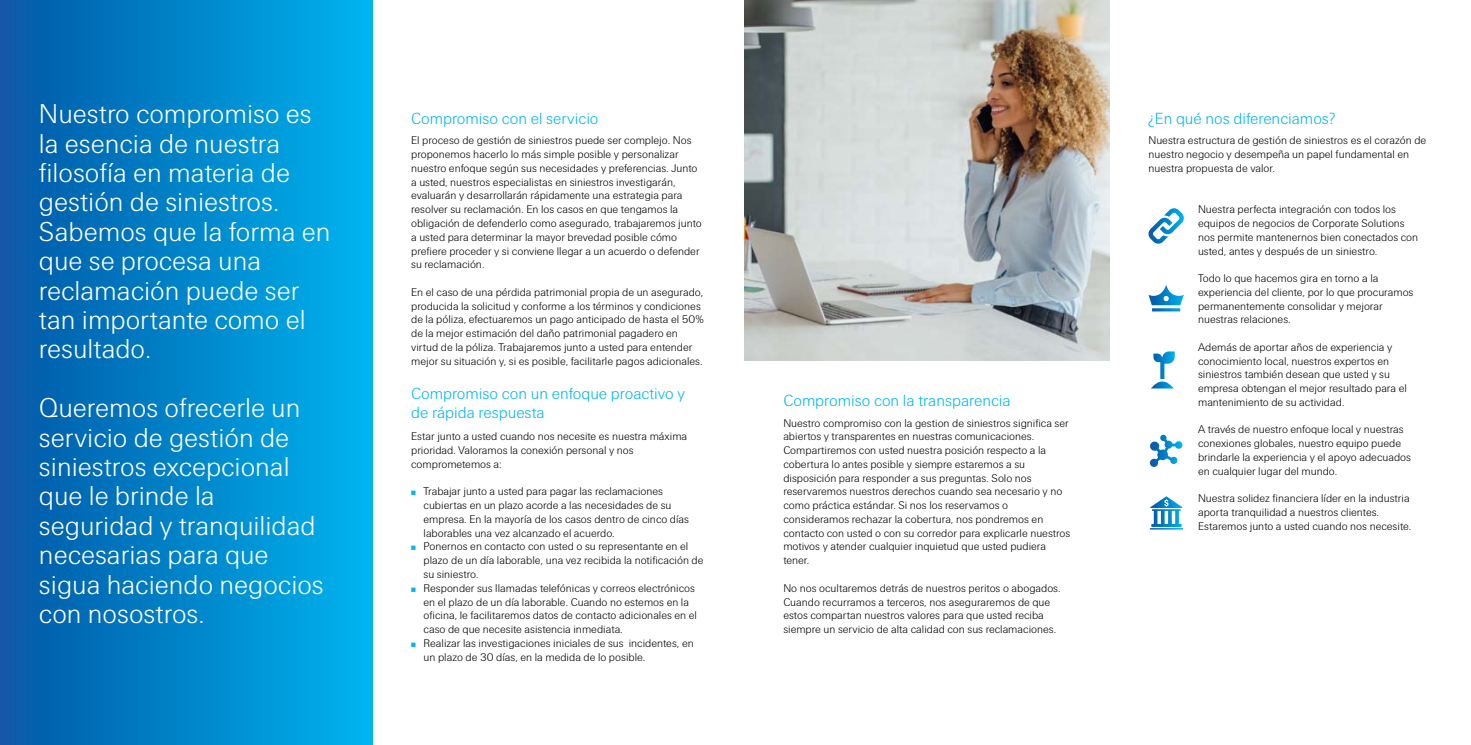
<style>
.page{position:relative;width:1471px;height:745px;background:#fff}
.page>*{position:absolute;margin:0;border:0;box-sizing:border-box;transform-origin:0 0}
.t1{font:300 27.5px/29.4px "Swiss Re Sans OT";color:#fff}
.t2{font:300 16.25px/18.8px "Swiss Re Sans OT";color:#00b7f1}
.t3{font:300 11.25px/13.8px "Swiss Re Sans OT";color:#000}
.s1{color:#00b7f1}
</style>
<div class="page">
<img style="left:744px;top:0;width:365px;height:361px">
<svg style="left:1149px;top:496px;width:34px;height:33px"></svg>
<svg style="left:1149px;top:434px;width:34px;height:33px"></svg>
<svg style="left:1148px;top:285px;width:35px;height:26px"></svg>
<svg style="left:1151px;top:351px;width:23px;height:37px"></svg>
<svg style="left:1148px;top:208px;width:36px;height:36px"></svg>
<div style="left:0;top:0;width:372px;height:744px;background:linear-gradient(to right,#0557a6,#00b3ee)"></div>
<h1 class="t1" style="left:39px;top:99px;width:293px">Nuestro compromiso es la esencia de nuestra filosofía en materia de gestión de siniestros.<br>Sabemos que la forma en que se procesa una reclamación puede ser tan importante como el resultado.</h1>
<h1 class="t1" style="left:39px;top:393px;width:286px">Queremos ofrecerle un servicio de gestión de siniestros excepcional que le brinde la seguridad y tranquilidad necesarias para que sigua haciendo negocios con nosostros.</h1>
<h2 class="t2" style="left:411px;top:109px;width:189px">Compromiso con el servicio</h2>
<p class="t3" style="left:411px;top:134px;width:292px">El proceso de gestión de siniestros puede ser complejo. Nos proponemos hacerlo lo más simple posible y personalizar nuestro enfoque según sus necesidades y preferencias. Junto a usted, nuestros especialistas en siniestros investigarán, evaluarán y desarrollarán rápidamente una estrategia para resolver su reclamación. En los casos en que tengamos la obligación de defenderlo como asegurado, trabajaremos junto a usted para determinar la mayor brevedad posible cómo prefiere proceder y si conviene llegar a un acuerdo o defender su reclamación.</p>
<p class="t3" style="left:411px;top:285px;width:294px">En el caso de una pérdida patrimonial propia de un asegurado, producida la solicitud y conforme a los términos y condiciones de la póliza, efectuaremos un pago anticipado de hasta el 50% de la mejor estimación del daño patrimonial pagadero en virtud de la póliza. Trabajaremos junto a usted para entender mejor su situación y, si es posible, facilitarle pagos adicionales.</p>
<h2 class="t2" style="left:411px;top:384px;width:275px">Compromiso con un enfoque proactivo y de rápida respuesta</h2>
<p class="t3" style="left:411px;top:429px;width:277px">Estar junto a usted cuando nos necesite es nuestra máxima prioridad. Valoramos la conexión personal y nos comprometemos a:</p>
<p class="t3" style="left:411px;top:484px;width:253px"><span class="s1">̤</span> Trabajar junto a usted para pagar las reclamaciones</p>
<p class="t3" style="left:423px;top:498px;width:249px">cubiertas en un plazo acorde a las necesidades de su</p>
<p class="t3" style="left:423px;top:512px;width:267px">empresa. En la mayoría de los casos dentro de cinco días</p>
<p class="t3" style="left:423px;top:526px;width:193px">laborables una vez alcanzado el acuerdo.</p>
<p class="t3" style="left:411px;top:539px;width:278px"><span class="s1">̤</span> Ponernos en contacto con usted o su representante en el</p>
<p class="t3" style="left:423px;top:553px;width:281px">plazo de un día laborable, una vez recibida la notificación de</p>
<p class="t3" style="left:423px;top:567px;width:57px">su siniestro.</p>
<p class="t3" style="left:411px;top:580px;width:285px"><span class="s1">̤</span> Responder sus llamadas telefónicas y correos electrónicos</p>
<p class="t3" style="left:423px;top:594px;width:267px">en el plazo de un día laborable. Cuando no estemos en la</p>
<p class="t3" style="left:423px;top:608px;width:275px">oficina, le facilitaremos datos de contacto adicionales en el</p>
<p class="t3" style="left:423px;top:622px;width:201px">caso de que necesite asistencia inmediata.</p>
<p class="t3" style="left:411px;top:635px;width:284px"><span class="s1">̤</span> Realizar las investigaciones iniciales de sus incidentes, en</p>
<p class="t3" style="left:423px;top:649px;width:223px">un plazo de 30 días, en la medida de lo posible.</p>
<h2 class="t2" style="left:783px;top:391px;width:229px">Compromiso con la transparencia</h2>
<p class="t3" style="left:783px;top:416px;width:289px">Nuestro compromiso con la gestion de siniestros significa ser abiertos y transparentes en nuestras comunicaciones.<br>Compartiremos con usted nuestra posición respecto a la cobertura lo antes posible y siempre estaremos a su disposición para responder a sus preguntas. Solo nos reservaremos nuestros derechos cuando sea necesario y no como práctica estándar. Si nos los reservamos o consideramos rechazar la cobertura, nos pondremos en contacto con usted o con su corredor para explicarle nuestros motivos y atender cualquier inquietud que usted pudiera tener.</p>
<p class="t3" style="left:783px;top:580px;width:279px">No nos ocultaremos detrás de nuestros peritos o abogados.<br>Cuando recurramos a terceros, nos aseguraremos de que estos compartan nuestros valores para que usted reciba siempre un servicio de alta calidad con sus reclamaciones.</p>
<h2 class="t2" style="left:1148px;top:109px;width:188px">¿En qué nos diferenciamos?</h2>
<p class="t3" style="left:1148px;top:134px;width:279px">Nuestra estructura de gestión de siniestros es el corazón de nuestro negocio y desempeña un papel fundamental en nuestra propuesta de valor.</p>
<p class="t3" style="left:1198px;top:202px;width:222px">Nuestra perfecta integración con todos los equipos de negocios de Corporate Solutions nos permite mantenernos bien conectados con usted, antes y después de un siniestro.</p>
<p class="t3" style="left:1198px;top:271px;width:217px">Todo lo que hacemos gira en torno a la experiencia del cliente, por lo que procuramos permanentemente consolidar y mejorar nuestras relaciones.</p>
<p class="t3" style="left:1198px;top:340px;width:210px">Además de aportar años de experiencia y conocimiento local, nuestros expertos en siniestros también desean que usted y su empresa obtengan el mejor resultado para el mantenimiento de su actividad.</p>
<p class="t3" style="left:1198px;top:422px;width:214px">A través de nuestro enfoque local y nuestras conexiones globales, nuestro equipo puede brindarle la experiencia y el apoyo adecuados en cualquier lugar del mundo.</p>
<p class="t3" style="left:1198px;top:491px;width:215px">Nuestra solidez financiera líder en la industria aporta tranquilidad a nuestros clientes.<br>Estaremos junto a usted cuando nos necesite.</p>
</div>
